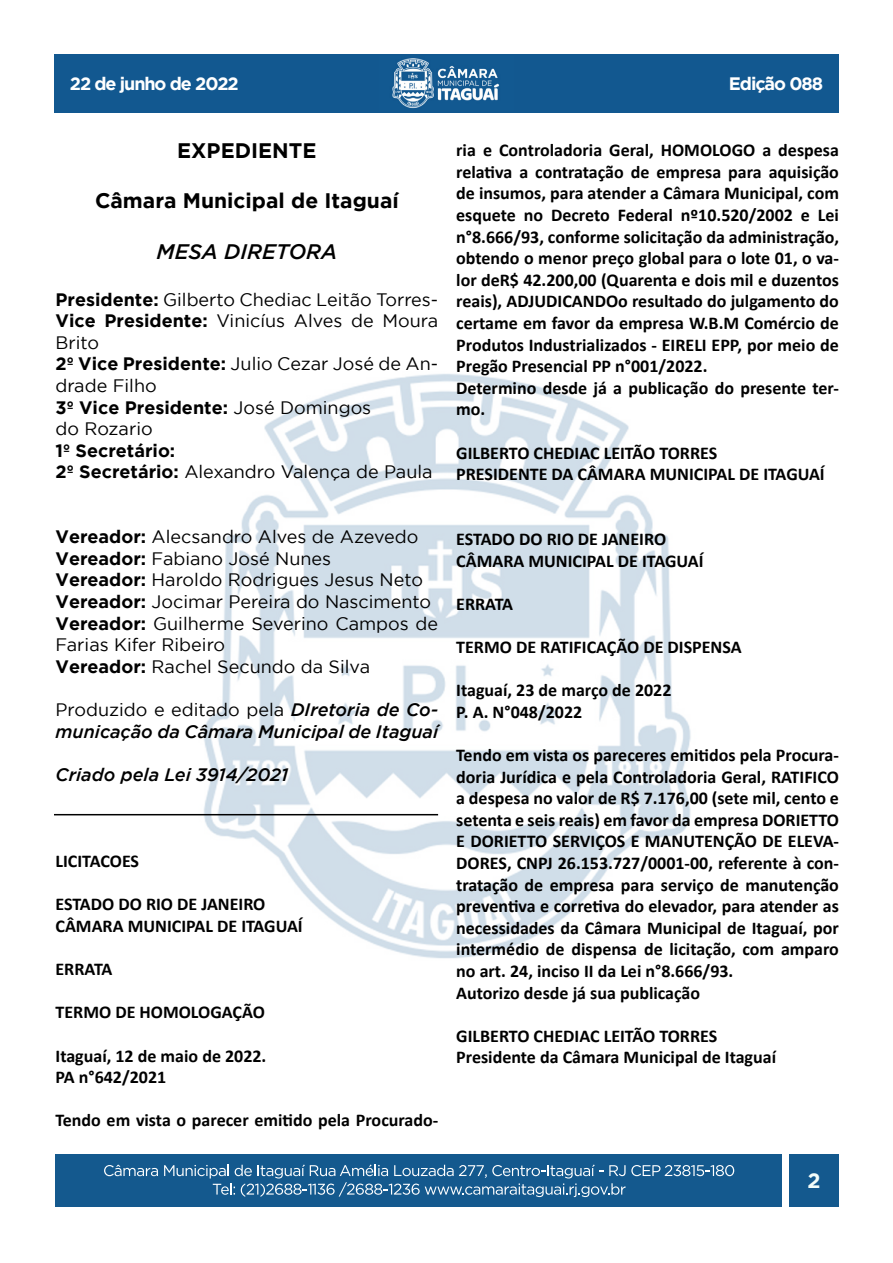
<style>
.page{position:relative;width:893px;height:1263px;background:#fff}
.page>*{position:absolute;margin:0;border:0;box-sizing:border-box;transform-origin:0 0}
.t1{font:700 21px "Gotham";color:#000}
.t2{font:italic 500 21px "Gotham";color:#000}
.t3{font:700 21px "Gotham";color:#f2fcf9}
.t4{font:700 18px/21.6px "Calibri";color:#000;text-align:justify}
.t5{font:18px/21.6px "Gotham";color:#000}
.t6{font:italic 500 18px/21.6px "Gotham";color:#000}
.t7{font:700 18px "Gotham";color:#000}
.t8{font:700 18px "Gotham";letter-spacing:-.06em;color:#fff}
.s1{font-weight:700}
.s2{font-weight:400}
.s3{font-weight:400;font-style:normal}
</style>
<div class="page">
<div style="left:54px;top:54px;width:785px;height:58px;background:#125890"></div>
<img style="left:392px;top:58px;width:107px;height:50px">
<div style="left:789px;top:1154px;width:50px;height:53px;background:#14598e"></div>
<div style="left:55px;top:1154px;width:727px;height:53px;background:#14598e"></div>
<svg style="left:104px;top:1165px;width:54px;height:11px"></svg>
<svg style="left:164px;top:1164px;width:570px;height:33px"></svg>
<img style="left:186px;top:374px;width:505px;height:585px">
<hr style="left:54px;top:814px;width:384px;height:1px;background:#000">
<p class="t8" style="left:70px;top:73px;width:170px">22 de junho de 2022</p>
<p class="t8" style="left:729px;top:73px;width:96px">Edição 088</p>
<p class="t1" style="left:177px;top:138px;width:141px">EXPEDIENTE</p>
<p class="t1" style="left:95px;top:189px;width:305px">Câmara Municipal de Itaguaí</p>
<p class="t2" style="left:156px;top:239px;width:182px">MESA DIRETORA</p>
<p class="t5" style="left:56px;top:288px;width:384px;text-align:justify"><span class="s1">Presidente:</span> Gilberto Chediac Leitão Torres-<span class="s1">Vice Presidente:</span> Vinicíus Alves de Moura Brito</p>
<p class="t5" style="left:56px;top:353px;width:384px"><span class="s1">2º Vice Presidente:</span> Julio Cezar José de An&shy;drade Filho</p>
<p class="t7" style="left:56px;top:397px;width:317px">3º Vice Presidente: <span class="s2">José Domingos</span></p>
<p class="t5" style="left:56px;top:418px;width:99px">do Rozario</p>
<p class="t7" style="left:56px;top:440px;width:121px">1º Secretário:</p>
<p class="t5" style="left:56px;top:461px;width:379px"><span class="s1">2º Secretário:</span> Alexandro Valença de Paula</p>
<p class="t4" style="left:456px;top:139px;width:384px">ria e Controladoria Geral, HOMOLOGO a despesa relativa a contratação de empresa para aquisição de insumos, para atender a Câmara Municipal, com esquete no Decreto Federal nº10.520/2002 e Lei n°8.666/93, conforme solicitação da administração, obtendo o menor preço global para o lote 01, o va&shy;lor deR$ 42.200,00 (Quarenta e dois mil e duzentos reais), ADJUDICANDOo resultado do julgamento do certame em favor da empresa W.B.M Comércio de Produtos Industrializados - EIRELI EPP, por meio de Pregão Presencial PP n°001/2022.</p>
<p class="t4" style="left:456px;top:377px;width:384px">Determino desde já a publicação do presente ter&shy;mo.</p>
<p class="t4" style="left:456px;top:441px;width:263px">GILBERTO CHEDIAC LEITÃO TORRES</p>
<p class="t4" style="left:456px;top:463px;width:370px">PRESIDENTE DA CÂMARA MUNICIPAL DE ITAGUAÍ</p>
<p class="t5" style="left:56px;top:526px;width:364px"><span class="s1">Vereador:</span> Alecsandro Alves de Azevedo</p>
<p class="t5" style="left:56px;top:547px;width:277px"><span class="s1">Vereador:</span> Fabiano José Nunes</p>
<p class="t5" style="left:56px;top:569px;width:369px"><span class="s1">Vereador:</span> Haroldo Rodrigues Jesus Neto</p>
<p class="t5" style="left:56px;top:590px;width:377px"><span class="s1">Vereador:</span> Jocimar Pereira do Nascimento</p>
<p class="t5" style="left:56px;top:612px;width:384px"><span class="s1">Vereador:</span> Guilherme Severino Campos de<br>Farias Kifer Ribeiro</p>
<p class="t5" style="left:56px;top:655px;width:316px"><span class="s1">Vereador:</span> Rachel Secundo da Silva</p>
<p class="t6" style="left:56px;top:699px;width:384px"><span class="s3">Produzido e editado pela</span> DIretoria de Co&shy;municação da Câmara Municipal de Itaguaí</p>
<p class="t6" style="left:56px;top:763px;width:234px">Criado pela Lei 3914/2021</p>
<p class="t4" style="left:56px;top:850px;width:85px">LICITACOES</p>
<p class="t4" style="left:56px;top:893px;width:211px">ESTADO DO RIO DE JANEIRO</p>
<p class="t4" style="left:56px;top:915px;width:249px">CÂMARA MUNICIPAL DE ITAGUAÍ</p>
<p class="t4" style="left:56px;top:958px;width:58px">ERRATA</p>
<p class="t4" style="left:56px;top:1001px;width:211px">TERMO DE HOMOLOGAÇÃO</p>
<p class="t4" style="left:56px;top:1045px;width:212px">Itaguaí, 12 de maio de 2022.</p>
<p class="t4" style="left:56px;top:1066px;width:112px">PA n°642/2021</p>
<p class="t4" style="left:56px;top:1109px;width:384px">Tendo em vista o parecer emitido pela Procurado-</p>
<p class="t4" style="left:456px;top:528px;width:211px">ESTADO DO RIO DE JANEIRO</p>
<p class="t4" style="left:456px;top:549px;width:249px">CÂMARA MUNICIPAL DE ITAGUAÍ</p>
<p class="t4" style="left:456px;top:593px;width:58px">ERRATA</p>
<p class="t4" style="left:456px;top:636px;width:287px">TERMO DE RATIFICAÇÃO DE DISPENSA</p>
<p class="t4" style="left:456px;top:679px;width:217px">Itaguaí, 23 de março de 2022</p>
<p class="t4" style="left:456px;top:701px;width:128px">P. A. N°048/2022</p>
<p class="t4" style="left:456px;top:744px;width:384px">Tendo em vista os pareceres emitidos pela Procura&shy;doria Jurídica e pela Controladoria Geral, RATIFICO a despesa no valor de R$ 7.176,00 (sete mil, cento e setenta e seis reais) em favor da empresa DORIETTO E DORIETTO SERVIÇOS E MANUTENÇÃO DE ELEVA-DORES, CNPJ 26.153.727/0001-00, referente à con&shy;tratação de empresa para serviço de manutenção preventiva e corretiva do elevador, para atender as necessidades da Câmara Municipal de Itaguaí, por intermédio de dispensa de licitação, com amparo no art. 24, inciso II da Lei n°8.666/93.</p>
<p class="t4" style="left:456px;top:981px;width:245px">Autorizo desde já sua publicação</p>
<p class="t4" style="left:456px;top:1025px;width:263px">GILBERTO CHEDIAC LEITÃO TORRES</p>
<p class="t4" style="left:456px;top:1046px;width:321px">Presidente da Câmara Municipal de Itaguaí</p>
<p class="t3" style="left:807px;top:1169px;width:15px">2</p>
</div>
